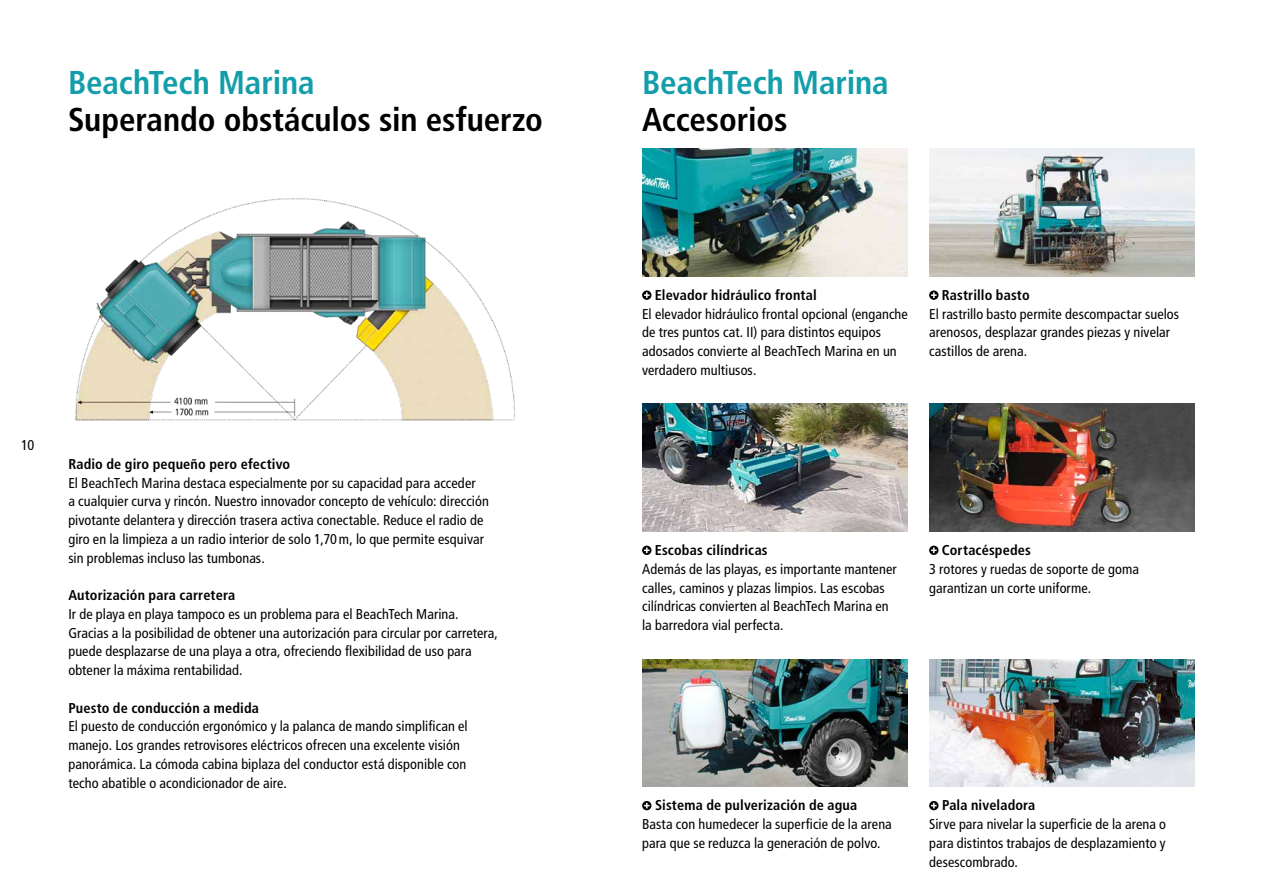
<style>
.page{position:relative;width:1263px;height:893px;background:#fff}
.page>*{position:absolute;margin:0;border:0;box-sizing:border-box;transform-origin:0 0}
.t1{font:700 condensed 33px "Frutiger LT";letter-spacing:-.005em;color:#000}
.t2{font:700 condensed 33px "Frutiger LT";letter-spacing:-.005em;color:#139eaa}
.t3{font:condensed 14.25px/18.8px "Frutiger LT";letter-spacing:.005em;color:#000}
.t4{font:700 condensed 14.25px "Frutiger LT";letter-spacing:.01em;color:#000}
</style>
<div class="page">
<svg style="left:642px;top:546px;width:9px;height:9px"></svg>
<svg style="left:644px;top:547px;width:6px;height:6px"></svg>
<svg style="left:929px;top:546px;width:9px;height:9px"></svg>
<svg style="left:931px;top:547px;width:6px;height:6px"></svg>
<svg style="left:642px;top:290px;width:9px;height:10px"></svg>
<svg style="left:644px;top:292px;width:6px;height:6px"></svg>
<svg style="left:929px;top:290px;width:9px;height:10px"></svg>
<svg style="left:931px;top:292px;width:6px;height:6px"></svg>
<img style="left:75px;top:198px;width:441px;height:223px">
<svg style="left:929px;top:801px;width:9px;height:9px"></svg>
<svg style="left:931px;top:803px;width:6px;height:5px"></svg>
<svg style="left:642px;top:801px;width:9px;height:9px"></svg>
<svg style="left:644px;top:803px;width:6px;height:5px"></svg>
<img style="left:642px;top:149px;width:266px;height:127px">
<img style="left:929px;top:149px;width:266px;height:127px">
<img style="left:642px;top:404px;width:266px;height:127px">
<img style="left:642px;top:659px;width:266px;height:128px">
<img style="left:929px;top:659px;width:266px;height:128px">
<img style="left:929px;top:404px;width:266px;height:127px">
<h1 class="t2" style="left:68px;top:63px;width:248px">BeachTech Marina</h1>
<h1 class="t1" style="left:68px;top:100px;width:476px">Superando obstáculos sin esfuerzo</h1>
<p class="t3" style="left:21px;top:436px;width:15px">10</p>
<p class="t4" style="left:68px;top:455px;width:223px">Radio de giro pequeño pero efectivo</p>
<p class="t3" style="left:68px;top:473px;width:422px">El BeachTech Marina destaca especialmente por su capacidad para acceder<br>a cualquier curva y rincón. Nuestro innovador concepto de vehículo: dirección pivotante delantera y dirección trasera activa conectable. Reduce el radio de giro en la limpieza a un radio interior de solo 1,70m, lo que permite esquivar sin problemas incluso las tumbonas.</p>
<p class="t4" style="left:68px;top:587px;width:168px">Autorización para carretera</p>
<p class="t3" style="left:68px;top:605px;width:431px">Ir de playa en playa tampoco es un problema para el BeachTech Marina.<br>Gracias a la posibilidad de obtener una autorización para circular por carretera, puede desplazarse de una playa a otra, ofreciendo flexibilidad de uso para obtener la máxima rentabilidad.</p>
<p class="t4" style="left:68px;top:699px;width:192px">Puesto de conducción a medida</p>
<p class="t3" style="left:68px;top:717px;width:401px">El puesto de conducción ergonómico y la palanca de mando simplifican el manejo. Los grandes retrovisores eléctricos ofrecen una excelente visión panorámica. La cómoda cabina biplaza del conductor está disponible con techo abatible o acondicionador de aire.</p>
<h1 class="t2" style="left:642px;top:63px;width:248px">BeachTech Marina</h1>
<h1 class="t1" style="left:642px;top:100px;width:147px">Accesorios</h1>
<p class="t4" style="left:655px;top:286px;width:164px">Elevador hidráulico frontal</p>
<p class="t3" style="left:642px;top:304px;width:267px">El elevador hidráulico frontal opcional (enganche de tres puntos cat. II) para distintos equipos adosados convierte al BeachTech Marina en un verdadero multiusos.</p>
<p class="t4" style="left:942px;top:286px;width:89px">Rastrillo basto</p>
<p class="t3" style="left:929px;top:304px;width:252px">El rastrillo basto permite descompactar suelos arenosos, desplazar grandes piezas y nivelar castillos de arena.</p>
<p class="t4" style="left:655px;top:542px;width:115px">Escobas cilíndricas</p>
<p class="t3" style="left:642px;top:559px;width:256px">Además de las playas, es importante mantener calles, caminos y plazas limpios. Las escobas cilíndricas convierten al BeachTech Marina en la barredora vial perfecta.</p>
<p class="t4" style="left:942px;top:542px;width:91px">Cortacéspedes</p>
<p class="t3" style="left:929px;top:559px;width:211px">3 rotores y ruedas de soporte de goma garantizan un corte uniforme.</p>
<p class="t4" style="left:655px;top:797px;width:204px">Sistema de pulverización de agua</p>
<p class="t3" style="left:642px;top:815px;width:251px">Basta con humedecer la superficie de la arena para que se reduzca la generación de polvo.</p>
<p class="t4" style="left:942px;top:797px;width:95px">Pala niveladora</p>
<p class="t3" style="left:929px;top:815px;width:238px;text-align:justify">Sirve para nivelar la superficie de la arena o para distintos trabajos de desplazamiento y desescombrado.</p>
</div>
